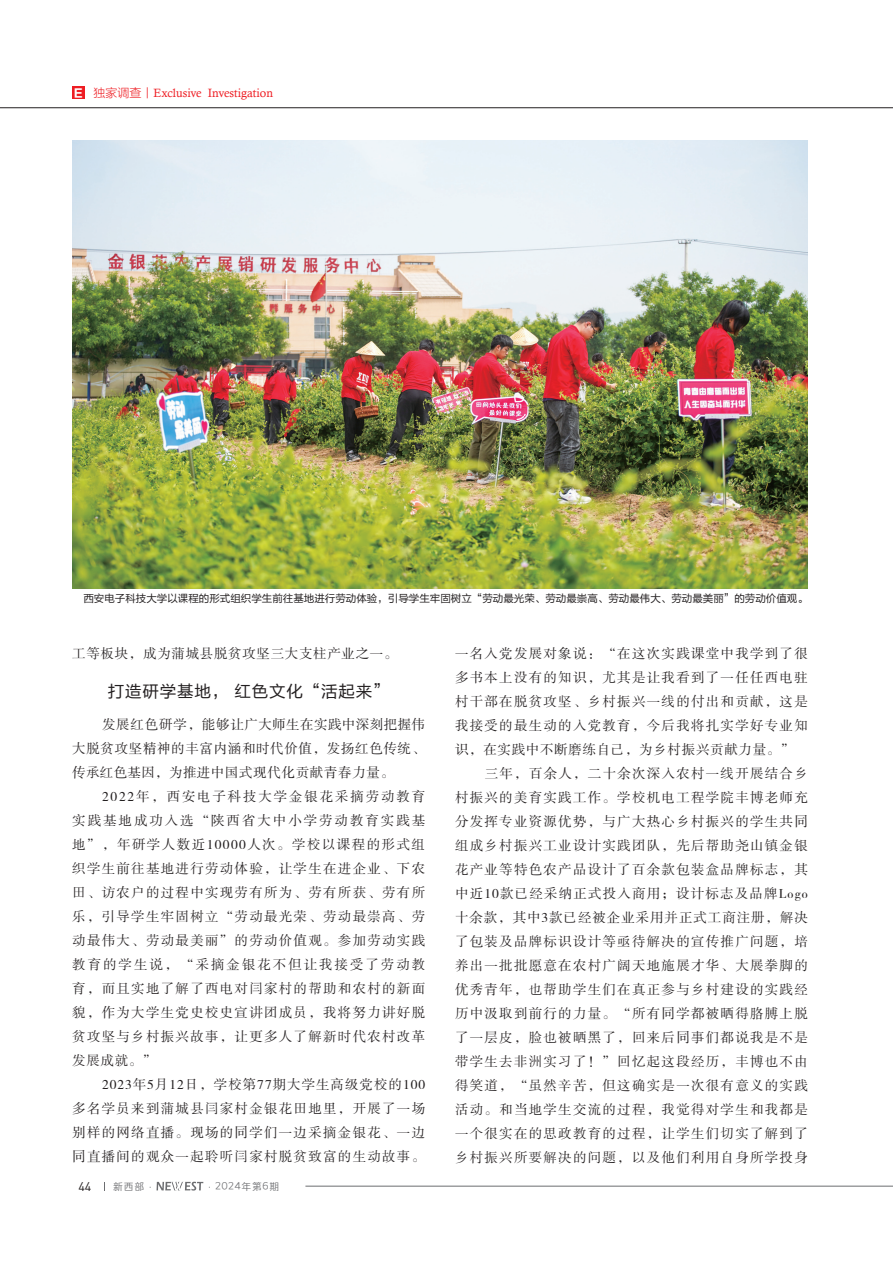
<style>
.page{position:relative;width:893px;height:1263px;background:#fff}
.page>*{position:absolute;margin:0;border:0;box-sizing:border-box;transform-origin:0 0}
.t1{font:16.5px "FZLTHK GBK1 0";letter-spacing:.05em;color:#231f20}
.t2{font:13.5px/24px "FZSSK GBK1 0";letter-spacing:.095em;color:#231f20;text-align:justify}
.t3{font:13.5px "FZSSK GBK1 0";letter-spacing:.05em;color:#231f20}
.t4{font:13.5px "FZSSK GBK1 0";letter-spacing:.07em;color:#231f20}
.t5{font:12.45px "DIN";color:#231f20}
.t6{font:12px "Calisto";color:#ee1d23}
.t7{font:10.5px "FZLTHK GBK1 0";color:#231f20}
.t8{font:9.75px "Loong Flash Sans GB Regular";letter-spacing:.1em;color:#6c6d70}
.s1{font-family:"FZLTDHK GBK1 0";font-size:11.4px;color:#fff}
.s2{font-family:"FZLTXHK GBK1 0"}
</style>
<div class="page">
<hr style="left:305px;top:1186px;width:588px;height:1px;background:#6c6d70">
<svg style="left:156px;top:1182px;width:47px;height:8px"></svg>
<hr style="left:0;top:107px;width:893px;height:1px;background:#231f20">
<div style="left:72px;top:87px;width:13px;height:12px;background:#ee1d23"></div>
<img style="left:72px;top:140px;width:736px;height:448px">
<p class="t6" style="left:73px;top:86px;width:202px"><span class="s1">Ｅ</span> <span class="s2">独家调查丨</span>Exclusive Investigation</p>
<p class="t7" style="left:83px;top:592px;width:726px">西安电子科技大学以课程的形式组织学生前往基地进行劳动体验，引导学生牢固树立“劳动最光荣、劳动最崇高、劳动最伟大、劳动最美丽”的劳动价值观。</p>
<p class="t3" style="left:72px;top:646px;width:327px">工等板块，成为蒲城县脱贫攻坚三大支柱产业之一。</p>
<p class="t1" style="left:108px;top:682px;width:283px">打造研学基地， 红色文化“活起来”</p>
<p class="t2" style="left:72px;top:713px;width:354px;text-indent:30px">发展红色研学，能够让广大师生在实践中深刻把握伟大脱贫攻坚精神的丰富内涵和时代价值，发扬红色传统、传承红色基因，为推进中国式现代化贡献青春力量。</p>
<p class="t2" style="left:72px;top:785px;width:354px;text-indent:30px">2022年，西安电子科技大学金银花采摘劳动教育实践基地成功入选“陕西省大中小学劳动教育实践基地”，年研学人数近10000人次。学校以课程的形式组织学生前往基地进行劳动体验，让学生在进企业、下农田、访农户的过程中实现劳有所为、劳有所获、劳有所乐，引导学生牢固树立“劳动最光荣、劳动最崇高、劳动最伟大、劳动最美丽”的劳动价值观。参加劳动实践教育的学生说，“采摘金银花不但让我接受了劳动教育，而且实地了解了西电对闫家村的帮助和农村的新面貌，作为大学生党史校史宣讲团成员，我将努力讲好脱贫攻坚与乡村振兴故事，让更多人了解新时代农村改革发展成就。”</p>
<p class="t2" style="left:72px;top:1073px;width:354px;text-indent:30px">2023年5月12日，学校第77期大学生高级党校的100多名学员来到蒲城县闫家村金银花田地里，开展了一场别样的网络直播。现场的同学们一边采摘金银花、一边同直播间的观众一起聆听闫家村脱贫致富的生动故事。</p>
<p class="t5" style="left:78px;top:1178px;width:15px">44</p>
<p class="t8" style="left:113px;top:1181px;width:168px">新西部·　　　　 ·2024年第6期</p>
<p class="t2" style="left:455px;top:642px;width:354px">一名入党发展对象说：“在这次实践课堂中我学到了很</p>
<p class="t2" style="left:455px;top:666px;width:354px">多书本上没有的知识，尤其是让我看到了一任任西电驻</p>
<p class="t2" style="left:455px;top:690px;width:354px">村干部在脱贫攻坚、乡村振兴一线的付出和贡献，这是</p>
<p class="t2" style="left:455px;top:714px;width:354px">我接受的最生动的入党教育，今后我将扎实学好专业知</p>
<p class="t3" style="left:455px;top:742px;width:341px">识，在实践中不断磨练自己，为乡村振兴贡献力量。”</p>
<p class="t2" style="left:485px;top:762px;width:325px">三年，百余人，二十余次深入农村一线开展结合乡</p>
<p class="t2" style="left:455px;top:786px;width:354px">村振兴的美育实践工作。学校机电工程学院丰博老师充</p>
<p class="t2" style="left:455px;top:810px;width:354px">分发挥专业资源优势，与广大热心乡村振兴的学生共同</p>
<p class="t2" style="left:455px;top:834px;width:354px">组成乡村振兴工业设计实践团队，先后帮助尧山镇金银</p>
<p class="t2" style="left:455px;top:858px;width:354px">花产业等特色农产品设计了百余款包装盒品牌标志，其</p>
<p class="t2" style="left:455px;top:882px;width:354px">中近10款已经采纳正式投入商用；设计标志及品牌Logo</p>
<p class="t4" style="left:455px;top:910px;width:354px">十余款，其中3款已经被企业采用并正式工商注册，解决</p>
<p class="t2" style="left:455px;top:930px;width:354px">了包装及品牌标识设计等亟待解决的宣传推广问题，培</p>
<p class="t2" style="left:455px;top:954px;width:354px">养出一批批愿意在农村广阔天地施展才华、大展拳脚的</p>
<p class="t2" style="left:455px;top:978px;width:354px">优秀青年，也帮助学生们在真正参与乡村建设的实践经</p>
<p class="t2" style="left:455px;top:1002px;width:354px">历中汲取到前行的力量。“所有同学都被晒得胳膊上脱</p>
<p class="t2" style="left:455px;top:1026px;width:354px">了一层皮，脸也被晒黑了，回来后同事们都说我是不是</p>
<p class="t2" style="left:455px;top:1050px;width:354px">带学生去非洲实习了！”回忆起这段经历，丰博也不由</p>
<p class="t2" style="left:455px;top:1074px;width:354px">得笑道，“虽然辛苦，但这确实是一次很有意义的实践</p>
<p class="t2" style="left:455px;top:1098px;width:354px">活动。和当地学生交流的过程，我觉得对学生和我都是</p>
<p class="t2" style="left:455px;top:1122px;width:354px">一个很实在的思政教育的过程，让学生们切实了解到了</p>
<p class="t2" style="left:455px;top:1146px;width:354px">乡村振兴所要解决的问题，以及他们利用自身所学投身</p>
</div>
